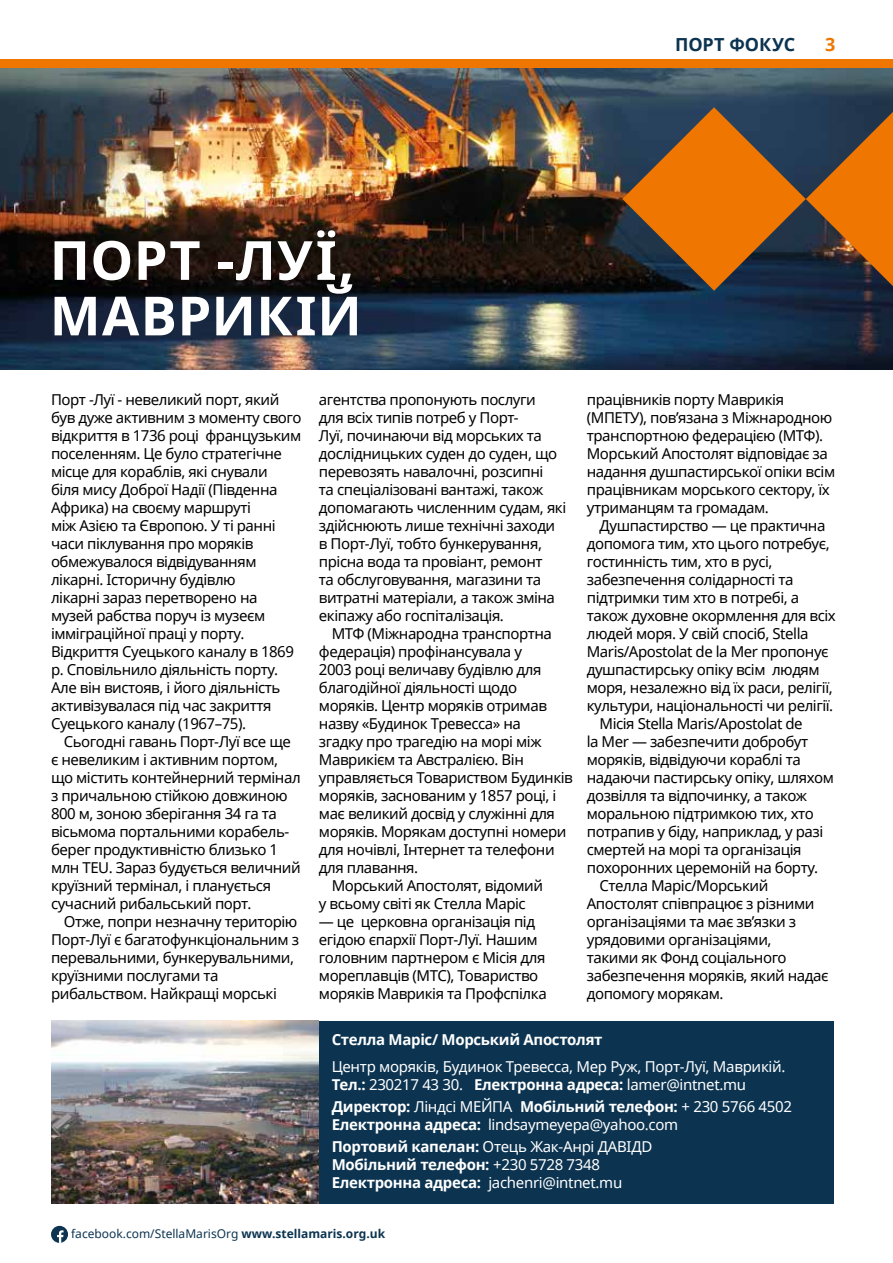
<style>
.page{position:relative;width:893px;height:1263px;background:#fff}
.page>*{position:absolute;margin:0;border:0;box-sizing:border-box;transform-origin:0 0}
.t1{font:700 54px/55.5px "Noto Sans";letter-spacing:.02em;color:#fff}
.t2{font:700 18px "Noto Sans";letter-spacing:-.005em;color:#0c3451}
.t3{font:700 18px "Noto Sans";color:#ee7601}
.t4{font:15px/18px "Noto Sans";letter-spacing:-.03em;color:#000}
.t5{font:15px/18px "Noto Sans";letter-spacing:-.02em;color:#fff}
.t6{font:700 15px/18px "Noto Sans";letter-spacing:-.02em;color:#fff}
.t7{font:12px "Noto Sans";color:#0c3451}
.s1{font-weight:700}
.s2{font-weight:400}
</style>
<div class="page">
<div style="left:51px;top:1226px;width:17px;height:17px;background:#0c3451;border-radius:50%"></div>
<svg style="left:57px;top:1230px;width:7px;height:13px"></svg>
<img style="left:0;top:68px;width:893px;height:302px">
<div style="left:0;top:60px;width:893px;height:8px;background:#ee7601"></div>
<svg style="left:622px;top:107px;width:271px;height:184px;background:#845326"></svg>
<img style="left:51px;top:1021px;width:268px;height:182px">
<div style="left:319px;top:1021px;width:514px;height:182px;background:#0c3451"></div>
<h1 class="t1" style="left:50px;top:231px;width:314px">ПОРТ -ЛУЇ,<br>МАВРИКІЙ</h1>
<p class="t2" style="left:675px;top:32px;width:122px">ПОРТ ФОКУС</p>
<p class="t3" style="left:825px;top:32px;width:12px">3</p>
<p class="t4" style="left:51px;top:390px;width:252px">Порт -Луї - невеликий порт, який був дуже активним з моменту свого відкриття в 1736 році французьким поселенням. Це було стратегічне місце для кораблів, які снували<br>біля мису Доброї Надії (Південна<br>Африка) на своєму маршруті<br>між Азією та Європою. У ті ранні часи піклування про моряків обмежувалося відвідуванням лікарні. Історичну будівлю<br>лікарні зараз перетворено на музей рабства поруч із музеєм імміграційної праці у порту.<br>Відкриття Суецького каналу в 1869 р. Сповільнило діяльність порту.<br>Але він вистояв, і його діяльність активізувалася під час закриття<br>Суецького каналу (1967–75).</p>
<p class="t4" style="left:51px;top:732px;width:251px;text-indent:13px">Сьогодні гавань Порт-Луї все ще є невеликим і активним портом, що містить контейнерний термінал з причальною стійкою довжиною<br>800 м, зоною зберігання 34 га та вісьмома портальними корабель&shy;берег продуктивністю близько 1 млн TEU. Зараз будується величний круїзний термінал, і планується сучасний рибальський порт.</p>
<p class="t4" style="left:51px;top:912px;width:249px;text-indent:13px">Отже, попри незначну територію<br>Порт-Луї є багатофункціональним з перевальними, бункерувальними, круїзними послугами та рибальством. Найкращі морські</p>
<p class="t4" style="left:587px;top:390px;width:250px">працівників порту Маврикія (МПЕТУ), пов’язана з Міжнародною транспортною федерацією (МТФ).<br>Морський Апостолят відповідає за надання душпастирської опіки всім працівникам морського сектору, їх утриманцям та громадам.</p>
<p class="t4" style="left:600px;top:516px;width:227px">Душпастирство — це практична</p>
<p class="t4" style="left:587px;top:534px;width:244px">допомога тим, хто цього потребує,</p>
<p class="t4" style="left:587px;top:552px;width:187px">гостинність тим, хто в русі,</p>
<p class="t4" style="left:587px;top:570px;width:208px">забезпечення солідарності та</p>
<p class="t4" style="left:587px;top:588px;width:214px">підтримки тим хто в потребі, а</p>
<p class="t4" style="left:587px;top:606px;width:250px">також духовне окормлення для всіх</p>
<p class="t4" style="left:587px;top:624px;width:223px">людей моря. У свій спосіб, Stella</p>
<p class="t4" style="left:587px;top:642px;width:243px">Maris/Apostolat de la Mer пропонує</p>
<p class="t4" style="left:587px;top:660px;width:234px">душпастирську опіку всім людям</p>
<p class="t4" style="left:587px;top:678px;width:247px">моря, незалежно від їх раси, релігії,</p>
<p class="t4" style="left:587px;top:696px;width:248px">культури, національності чи релігії.</p>
<p class="t4" style="left:600px;top:714px;width:205px">Місія Stella Maris/Apostolat de</p>
<p class="t4" style="left:587px;top:732px;width:223px">la Mer — забезпечити добробут</p>
<p class="t4" style="left:587px;top:750px;width:215px">моряків, відвідуючи кораблі та</p>
<p class="t4" style="left:587px;top:768px;width:249px">надаючи пастирську опіку, шляхом</p>
<p class="t4" style="left:587px;top:786px;width:222px">дозвілля та відпочинку, а також</p>
<p class="t4" style="left:587px;top:804px;width:229px">моральною підтримкою тих, хто</p>
<p class="t4" style="left:587px;top:822px;width:238px">потрапив у біду, наприклад, у разі</p>
<p class="t4" style="left:587px;top:840px;width:216px">смертей на морі та організація</p>
<p class="t4" style="left:587px;top:858px;width:233px">похоронних церемоній на борту.</p>
<p class="t4" style="left:600px;top:876px;width:170px">Стелла Маріс/Морський</p>
<p class="t4" style="left:587px;top:894px;width:229px">Апостолят співпрацює з різними</p>
<p class="t4" style="left:587px;top:912px;width:211px">організаціями та має зв’язки з</p>
<p class="t4" style="left:587px;top:930px;width:186px">урядовими організаціями,</p>
<p class="t4" style="left:587px;top:948px;width:201px">такими як Фонд соціального</p>
<p class="t4" style="left:587px;top:966px;width:243px">забезпечення моряків, який надає</p>
<p class="t4" style="left:587px;top:984px;width:138px">допомогу морякам.</p>
<p class="t6" style="left:332px;top:1030px;width:272px">Стелла Маріс/ Морський Апостолят</p>
<p class="t5" style="left:332px;top:1057px;width:455px">Центр моряків, Будинок Тревесса, Мер Руж, Порт-Луї, Маврикій.<br><span class="s1">Тел.:</span> 230217 43 30. <span class="s1">Електронна адреса:</span> lamer@intnet.mu</p>
<p class="t5" style="left:332px;top:1097px;width:462px"><span class="s1">Директор:</span> Ліндсі МЕЙПА <span class="s1">Мобільний телефон:</span> + 230 5766 4502<br><span class="s1">Електронна адреса:</span> lindsaymeyepa@yahoo.com</p>
<p class="t6" style="left:332px;top:1137px;width:322px">Портовий капелан: <span class="s2">Отець Жак-Анрі ДАВІДD<br></span>Мобільний телефон: <span class="s2">+230 5728 7348<br></span>Електронна адреса: <span class="s2">jachenri@intnet.mu</span></p>
<p class="t4" style="left:319px;top:390px;width:249px">агентства пропонують послуги<br>для всіх типів потреб у Порт-<br>Луї, починаючи від морських та дослідницьких суден до суден, що перевозять навалочні, розсипні<br>та спеціалізовані вантажі, також допомагають численним судам, які здійснюють лише технічні заходи в Порт-Луї, тобто бункерування, прісна вода та провіант, ремонт<br>та обслуговування, магазини та витратні матеріали, а також зміна екіпажу або госпіталізація.</p>
<p class="t4" style="left:332px;top:624px;width:222px">МТФ (Міжнародна транспортна</p>
<p class="t4" style="left:319px;top:642px;width:205px">федерація) профінансувала у</p>
<p class="t4" style="left:319px;top:660px;width:224px">2003 році величаву будівлю для</p>
<p class="t4" style="left:319px;top:678px;width:200px">благодійної діяльності щодо</p>
<p class="t4" style="left:319px;top:696px;width:230px">моряків. Центр моряків отримав</p>
<p class="t4" style="left:319px;top:714px;width:204px">назву «Будинок Тревесса» на</p>
<p class="t4" style="left:319px;top:732px;width:224px">згадку про трагедію на морі між</p>
<p class="t4" style="left:319px;top:750px;width:206px">Маврикієм та Австралією. Він</p>
<p class="t4" style="left:319px;top:768px;width:255px">управляється Товариством Будинків</p>
<p class="t4" style="left:319px;top:786px;width:239px">моряків, заснованим у 1857 році, і</p>
<p class="t4" style="left:319px;top:804px;width:238px">має великий досвід у служінні для</p>
<p class="t4" style="left:319px;top:822px;width:249px">моряків. Морякам доступні номери</p>
<p class="t4" style="left:319px;top:840px;width:237px">для ночівлі, Інтернет та телефони</p>
<p class="t4" style="left:319px;top:858px;width:101px">для плавання.</p>
<p class="t4" style="left:332px;top:876px;width:213px">Морський Апостолят, відомий</p>
<p class="t4" style="left:319px;top:894px;width:208px">у всьому світі як Стелла Маріс</p>
<p class="t4" style="left:319px;top:912px;width:229px">— це церковна організація під егідою єпархії Порт-Луї. Нашим головним партнером є Місія для мореплавців (МТС), Товариство моряків Маврикія та Профспілка</p>
<p class="t7" style="left:71px;top:1225px;width:315px">facebook.com/StellaMarisOrg <span class="s1">www.stellamaris.org.uk</span></p>
</div>
